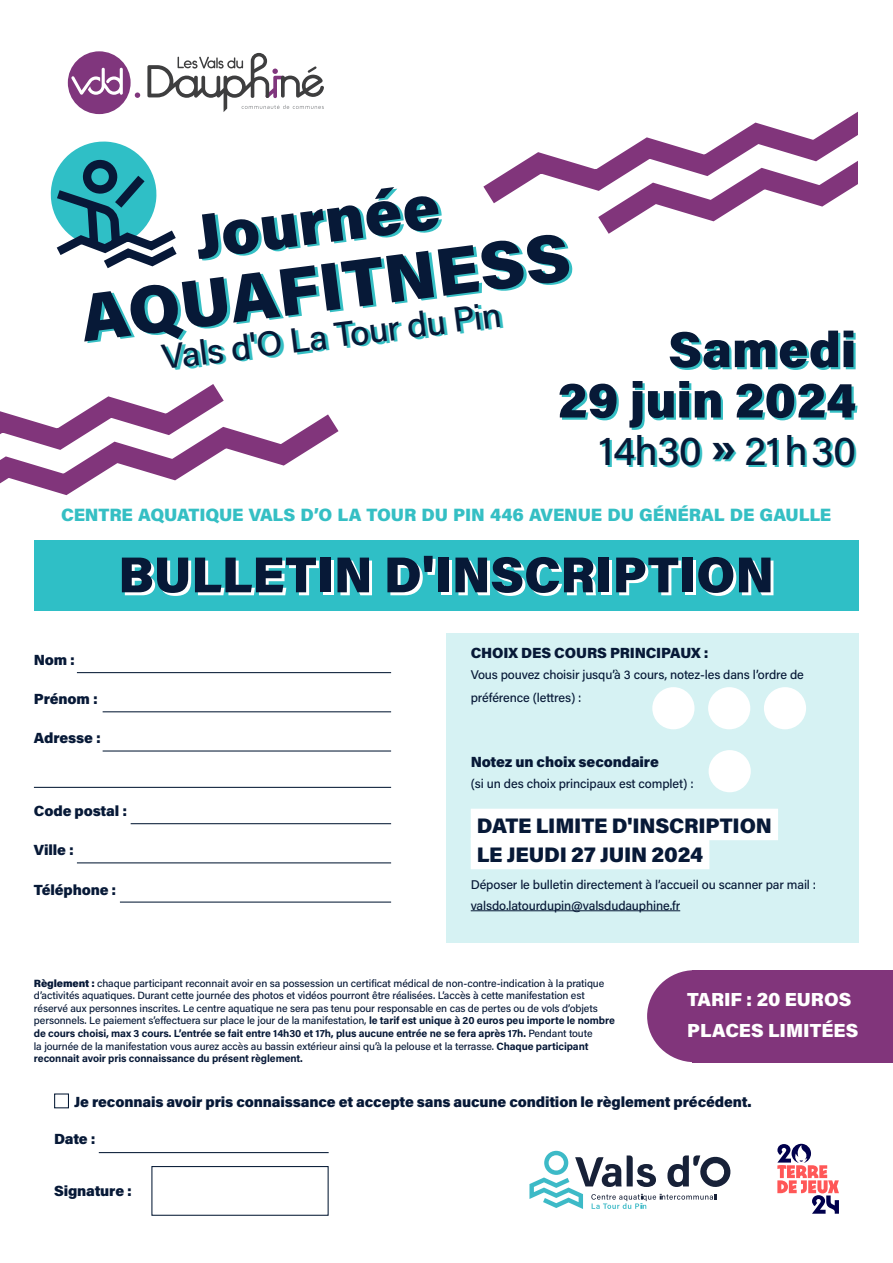
<style>
.page{position:relative;width:893px;height:1263px;background:#fff}
.page>*{position:absolute;margin:0;border:0;box-sizing:border-box;transform-origin:0 0}
.t1{font:900 67.65px "Acumin Pro";color:#071937}
.t2{font:900 63px "Acumin Pro";color:#071937}
.t3{font:900 50.4px "Acumin Pro";color:#fff}
.t4{font:900 50.4px/50.4px "Acumin Pro";color:#071937;text-align:right}
.t5{font:500 40.95px "Acumin Pro";letter-spacing:-.02em;color:#071937}
.t6{font:500 34.8px "Acumin Pro";color:#071937}
.t7{font:900 21px "Acumin Pro";letter-spacing:-.01em;color:#071937}
.t8{font:900 18.9px "Acumin Pro";color:#fff}
.t9{font:900 17.85px "Acumin Pro";letter-spacing:-.01em;color:#35bfc4}
.t10{font:900 14.7px "Acumin Pro";letter-spacing:-.01em;color:#071937}
.t11{font:500 12.6px/23.1px "Acumin Pro";letter-spacing:-.01em;color:#071937}
.t12{font:500 10.5px/12.6px "Acumin Pro";letter-spacing:-.01em;color:#071937}
.s1{font-weight:900}
.s2{font-weight:700}
</style>
<div class="page">
<div style="left:34px;top:540px;width:824px;height:70px;background:#2fbfc6"></div>
<svg style="left:0;top:384px;width:339px;height:112px"></svg>
<svg style="left:483px;top:111px;width:375px;height:123px"></svg>
<svg style="left:135px;top:92px;width:5px;height:6px"></svg>
<svg style="left:147px;top:53px;width:177px;height:59px"></svg>
<div style="left:68px;top:51px;width:63px;height:63px;background:#80367d;border-radius:50%"></div>
<svg style="left:71px;top:68px;width:52px;height:27px"></svg>
<svg style="left:777px;top:1144px;width:62px;height:70px"></svg>
<svg style="left:529px;top:1151px;width:202px;height:58px"></svg>
<svg style="left:50px;top:141px;width:127px;height:128px"></svg>
<div style="left:692px;top:970px;width:201px;height:92px;background:#81357b"></div>
<div style="left:647px;top:970px;width:95px;height:92px;background:#81357b;border-radius:50%"></div>
<hr style="left:77px;top:672px;width:314px;height:1px;background:#061a35">
<hr style="left:103px;top:711px;width:288px;height:1px;background:#061a35">
<hr style="left:131px;top:823px;width:260px;height:1px;background:#061a35">
<hr style="left:103px;top:750px;width:288px;height:1px;background:#061a35">
<hr style="left:34px;top:787px;width:357px;height:1px;background:#061a35">
<hr style="left:77px;top:862px;width:314px;height:1px;background:#061a35">
<hr style="left:120px;top:901px;width:271px;height:2px;background:#061a35">
<hr style="left:99px;top:1152px;width:230px;height:1px;background:#061a35">
<div style="left:54px;top:1093px;width:15px;height:15px;border:1px solid #061a35"></div>
<div style="left:446px;top:633px;width:412px;height:310px;background:#d6f2f3"></div>
<div style="left:471px;top:809px;width:307px;height:31px;background:#fff"></div>
<div style="left:471px;top:838px;width:238px;height:31px;background:#fff"></div>
<hr style="left:471px;top:910px;width:209px;height:1px;background:#071937">
<div style="left:652px;top:687px;width:42px;height:42px;background:#fff;border-radius:50%"></div>
<div style="left:708px;top:687px;width:42px;height:42px;background:#fff;border-radius:50%"></div>
<div style="left:764px;top:687px;width:42px;height:42px;background:#fff;border-radius:50%"></div>
<div style="left:709px;top:750px;width:42px;height:42px;background:#fff;border-radius:50%"></div>
<div style="left:151px;top:1166px;width:178px;height:50px;border:1px solid #061a35"></div>
<p class="t2" style="left:189px;top:192px;width:248px;rotate:-7deg">Journée</p>
<p class="t1" style="left:75px;top:269px;width:494px;rotate:-7deg">AQUAFITNESS</p>
<p class="t6" style="left:159px;top:333px;width:343px;rotate:-7deg">Vals d'O La Tour du Pin</p>
<p class="t4" style="left:558px;top:322px;width:300px">Samedi<br>29 juin 2024</p>
<p class="t5" style="left:598px;top:422px;width:259px">14h30 <span class="s1">»</span> 21h30</p>
<p class="t9" style="left:61px;top:502px;width:772px">CENTRE AQUATIQUE VALS D’O LA TOUR DU PIN 446 AVENUE DU GÉNÉRAL DE GAULLE</p>
<p class="t10" style="left:34px;top:649px;width:43px">Nom :</p>
<p class="t10" style="left:34px;top:688px;width:65px">Prénom :</p>
<p class="t10" style="left:34px;top:728px;width:68px">Adresse :</p>
<p class="t3" style="left:121px;top:542px;width:657px">BULLETIN D'INSCRIPTION</p>
<p class="t10" style="left:471px;top:643px;width:239px">CHOIX DES COURS PRINCIPAUX :</p>
<p class="t11" style="left:471px;top:663px;width:335px">Vous pouvez choisir jusqu’à 3 cours, notez-les dans l’ordre de préférence (lettres) :</p>
<p class="t10" style="left:34px;top:800px;width:95px">Code postal :</p>
<p class="t10" style="left:34px;top:840px;width:41px">Ville :</p>
<p class="t10" style="left:34px;top:879px;width:84px">Téléphone :</p>
<p class="t10" style="left:471px;top:752px;width:190px">Notez un choix secondaire</p>
<p class="t11" style="left:471px;top:772px;width:224px">(si un des choix principaux est complet) :</p>
<p class="t7" style="left:477px;top:810px;width:297px">DATE LIMITE D'INSCRIPTION</p>
<p class="t7" style="left:477px;top:839px;width:228px">LE JEUDI 27 JUIN 2024</p>
<p class="t11" style="left:471px;top:872px;width:347px">Déposer le bulletin directement à l’accueil ou scanner par mail :</p>
<p class="t11" style="left:471px;top:893px;width:211px">valsdo.latourdupin@valsdudauphine.fr</p>
<p class="t12" style="left:34px;top:976px;width:582px"><span class="s1">Règlement :</span> chaque participant reconnait avoir en sa possession un certificat médical de non-contre-indication à la pratique d’activités aquatiques. Durant cette journée des photos et vidéos pourront être réalisées. L’accès à cette manifestation est réservé aux personnes inscrites. Le centre aquatique ne sera pas tenu pour responsable en cas de pertes ou de vols d’objets personnels. Le paiement s’effectuera sur place le jour de la manifestation, <span class="s2">le tarif est unique à 20 euros peu importe le nombre de cours choisi, max 3 cours. L’entrée se fait entre 14h30 et 17h, plus aucune entrée ne se fera après 17h.</span> Pendant toute<br>la journée de la manifestation vous aurez accès au bassin extérieur ainsi qu’à la pelouse et la terrasse. <span class="s2">Chaque participant reconnait avoir pris connaissance du présent règlement.</span></p>
<p class="t8" style="left:687px;top:986px;width:166px">TARIF : 20 EUROS</p>
<p class="t8" style="left:687px;top:1017px;width:173px">PLACES LIMITÉES</p>
<p class="t10" style="left:74px;top:1091px;width:679px">Je reconnais avoir pris connaissance et accepte sans aucune condition le règlement précédent.</p>
<p class="t10" style="left:54px;top:1128px;width:43px">Date :</p>
<p class="t10" style="left:54px;top:1181px;width:79px">Signature :</p>
</div>
